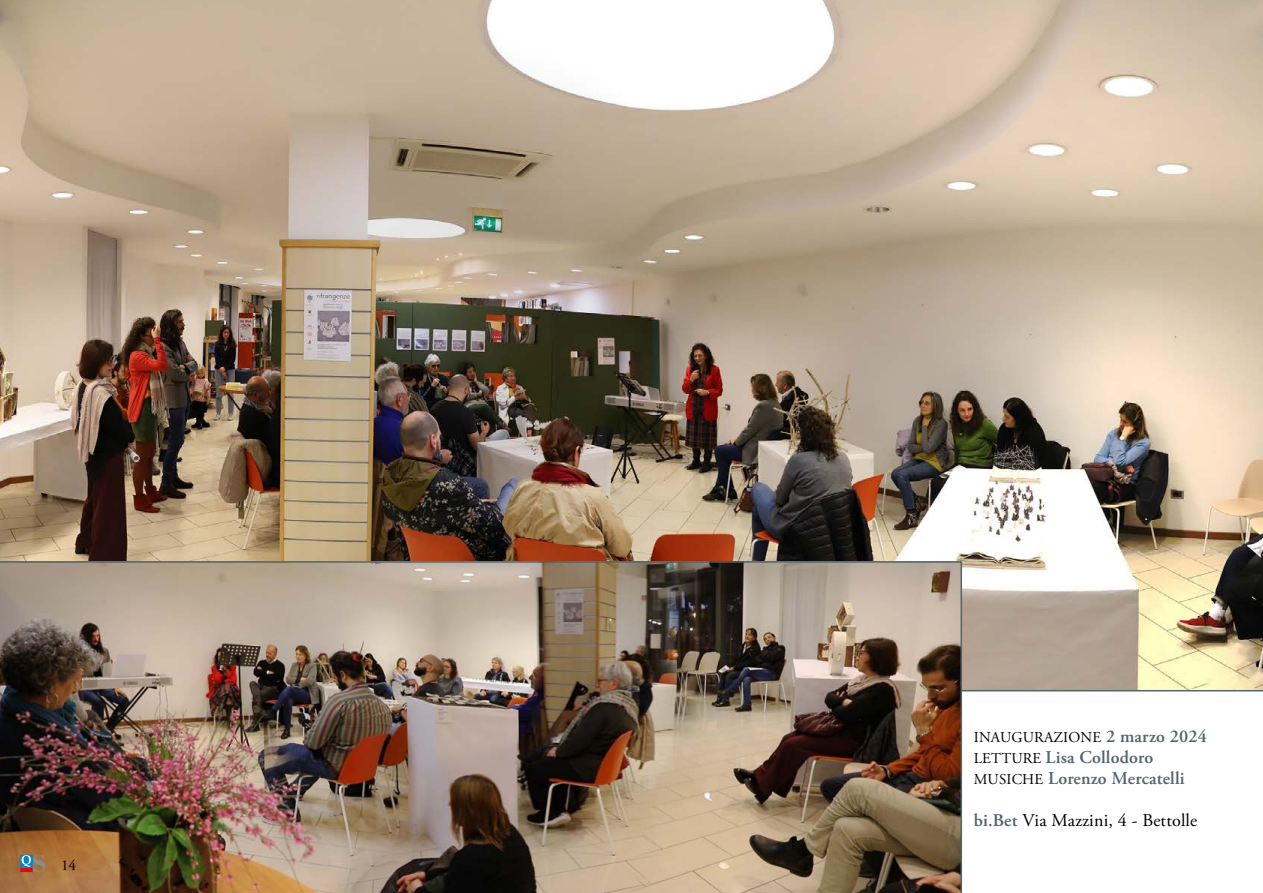
<style>
.page{position:relative;width:1263px;height:893px;background:#fff}
.page>*{position:absolute;margin:0;border:0;box-sizing:border-box;transform-origin:0 0}
.t1{font:600 18px/21px "Adobe Garamond Pro";letter-spacing:.01em;color:#52646d}
.t2{font:18px "Adobe Garamond Pro";letter-spacing:.01em;color:#000}
.t3{font:15px "Adobe Garamond Pro";letter-spacing:.01em;color:#000}
.s1{font-weight:600;font-size:18px;color:#52646d}
.s2{font-weight:400;font-size:15px;color:#000}
.s3{font-weight:600;color:#52646d}
</style>
<div class="page">
<img style="left:0;top:0;width:1263px;height:691px">
<img style="left:0;top:561px;width:962px;height:332px">
<svg style="left:20px;top:855px;width:2px;height:13px"></svg>
<svg style="left:22px;top:855px;width:23px;height:17px"></svg>
<p class="t3" style="left:61px;top:856px;width:16px">14</p>
<p class="t3" style="left:974px;top:729px;width:235px">INAUGURAZIONE <span class="s1">2 marzo 2024</span></p>
<p class="t1" style="left:974px;top:747px;width:212px"><span class="s2">LETTURE</span> Lisa Collodoro<br><span class="s2">MUSICHE</span> Lorenzo Mercatelli</p>
<p class="t2" style="left:974px;top:810px;width:225px"><span class="s3">bi.Bet</span> Via Mazzini, 4 - Bettolle</p>
</div>
